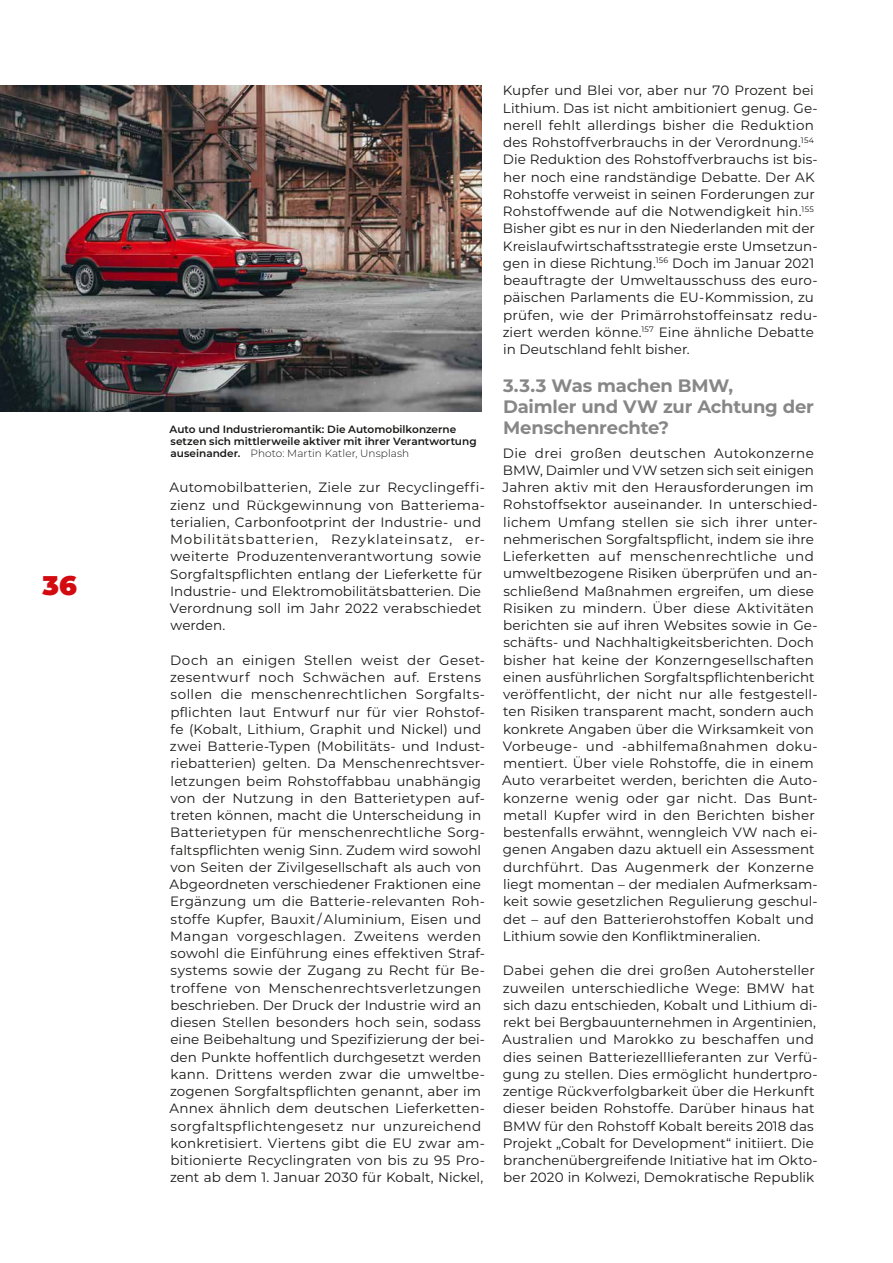
<style>
.page{position:relative;width:893px;height:1263px;background:#fff}
.page>*{position:absolute;margin:0;border:0;box-sizing:border-box;transform-origin:0 0}
.t1{font:900 27px "Montserrat";color:#d40a11}
.t2{font:700 18px/21px "Montserrat";letter-spacing:-.01em;color:#868786}
.t3{font:13.5px/17.2px "Montserrat";letter-spacing:.01em;color:#181716}
.t4{font:600 10.5px/12px "Montserrat";color:#181716}
.s1{font-weight:300}
</style>
<div class="page">
<img style="left:0;top:86px;width:482px;height:326px">
<h1 class="t1" style="left:43px;top:565px;width:36px">36</h1>
<p class="t4" style="left:170px;top:423px;width:308px">Auto und Industrieromantik: Die Automobilkonzerne setzen sich mittlerweile aktiver mit ihrer Verantwortung auseinander. <span class="s1">Photo: Martin Katler, Unsplash</span></p>
<p class="t3" style="left:169px;top:478px;width:317px">Automobilbatterien, Ziele zur Recyclingeffi&shy;zienz und Rückgewinnung von Batteriema&shy;terialien, Carbonfootprint der Industrie- und Mobilitätsbatterien, Rezyklateinsatz, er&shy;weiterte Produzentenverantwortung sowie Sorgfaltspflichten entlang der Lieferkette für Industrie- und Elektromobilitätsbatterien. Die Verordnung soll im Jahr 2022 verabschiedet werden.</p>
<p class="t3" style="left:169px;top:651px;width:317px">Doch an einigen Stellen weist der Geset&shy;zesentwurf noch Schwächen auf. Erstens sollen die menschenrechtlichen Sorgfalts&shy;pflichten laut Entwurf nur für vier Rohstof&shy;fe (Kobalt, Lithium, Graphit und Nickel) und zwei Batterie-Typen (Mobilitäts- und Indust&shy;riebatterien) gelten. Da Menschenrechtsver&shy;letzungen beim Rohstoffabbau unabhängig von der Nutzung in den Batterietypen auf&shy;treten können, macht die Unterscheidung in Batterietypen für menschenrechtliche Sorg&shy;faltspflichten wenig Sinn. Zudem wird sowohl von Seiten der Zivilgesellschaft als auch von Abgeordneten verschiedener Fraktionen eine Ergänzung um die Batterie-relevanten Roh&shy;stoffe Kupfer, Bauxit / Aluminium, Eisen und Mangan vorgeschlagen. Zweitens werden sowohl die Einführung eines effektiven Straf&shy;systems sowie der Zugang zu Recht für Be&shy;troffene von Menschenrechtsverletzungen beschrieben. Der Druck der Industrie wird an diesen Stellen besonders hoch sein, sodass eine Beibehaltung und Spezifizierung der bei&shy;den Punkte hoffentlich durchgesetzt werden kann. Drittens werden zwar die umweltbe&shy;zogenen Sorgfaltspflichten genannt, aber im Annex ähnlich dem deutschen Lieferketten&shy;sorgfaltspflichtengesetz nur unzureichend konkretisiert. Viertens gibt die EU zwar am&shy;bitionierte Recyclingraten von bis zu 95 Pro&shy;zent ab dem 1. Januar 2030 für Kobalt, Nickel,</p>
<p class="t3" style="left:503px;top:81px;width:316px">Kupfer und Blei vor, aber nur 70 Prozent bei Lithium. Das ist nicht ambitioniert genug. Ge&shy;nerell fehlt allerdings bisher die Reduktion des Rohstoffverbrauchs in der Verordnung.<sup>154<br></sup>Die Reduktion des Rohstoffverbrauchs ist bis&shy;her noch eine randständige Debatte. Der AK Rohstoffe verweist in seinen Forderungen zur Rohstoffwende auf die Notwendigkeit hin.<sup>155<br></sup>Bisher gibt es nur in den Niederlanden mit der Kreislaufwirtschaftsstrategie erste Umsetzun&shy;gen in diese Richtung.<sup>156</sup> Doch im Januar 2021 beauftragte der Umweltausschuss des euro&shy;päischen Parlaments die EU-Kommission, zu prüfen, wie der Primärrohstoffeinsatz redu&shy;ziert werden könne.<sup>157</sup> Eine ähnliche Debatte in Deutschland fehlt bisher.</p>
<h2 class="t2" style="left:503px;top:374px;width:312px">3.3.3 Was machen BMW,<br>Daimler und VW zur Achtung der<br>Menschenrechte?</h2>
<p class="t3" style="left:502px;top:444px;width:317px">Die drei großen deutschen Autokonzerne BMW, Daimler und VW setzen sich seit einigen Jahren aktiv mit den Herausforderungen im Rohstoffsektor auseinander. In unterschied&shy;lichem Umfang stellen sie sich ihrer unter&shy;nehmerischen Sorgfaltspflicht, indem sie ihre Lieferketten auf menschenrechtliche und umweltbezogene Risiken überprüfen und an&shy;schließend Maßnahmen ergreifen, um diese Risiken zu mindern. Über diese Aktivitäten berichten sie auf ihren Websites sowie in Ge&shy;schäfts- und Nachhaltigkeitsberichten. Doch bisher hat keine der Konzerngesellschaften einen ausführlichen Sorgfaltspflichtenbericht veröffentlicht, der nicht nur alle festgestell&shy;ten Risiken transparent macht, sondern auch konkrete Angaben über die Wirksamkeit von Vorbeuge- und -abhilfemaßnahmen doku&shy;mentiert. Über viele Rohstoffe, die in einem Auto verarbeitet werden, berichten die Auto&shy;konzerne wenig oder gar nicht. Das Bunt&shy;metall Kupfer wird in den Berichten bisher bestenfalls erwähnt, wenngleich VW nach ei&shy;genen Angaben dazu aktuell ein Assessment durchführt. Das Augenmerk der Konzerne liegt momentan – der medialen Aufmerksam&shy;keit sowie gesetzlichen Regulierung geschul&shy;det – auf den Batterierohstoffen Kobalt und Lithium sowie den Konfliktmineralien.</p>
<p class="t3" style="left:502px;top:961px;width:317px">Dabei gehen die drei großen Autohersteller zuweilen unterschiedliche Wege: BMW hat sich dazu entschieden, Kobalt und Lithium di&shy;rekt bei Bergbauunternehmen in Argentinien, Australien und Marokko zu beschaffen und dies seinen Batteriezelllieferanten zur Verfü&shy;gung zu stellen. Dies ermöglicht hundertpro&shy;zentige Rückverfolgbarkeit über die Herkunft dieser beiden Rohstoffe. Darüber hinaus hat BMW für den Rohstoff Kobalt bereits 2018 das Projekt „Cobalt for Development“ initiiert. Die branchenübergreifende Initiative hat im Okto&shy;ber 2020 in Kolwezi, Demokratische Republik</p>
</div>
